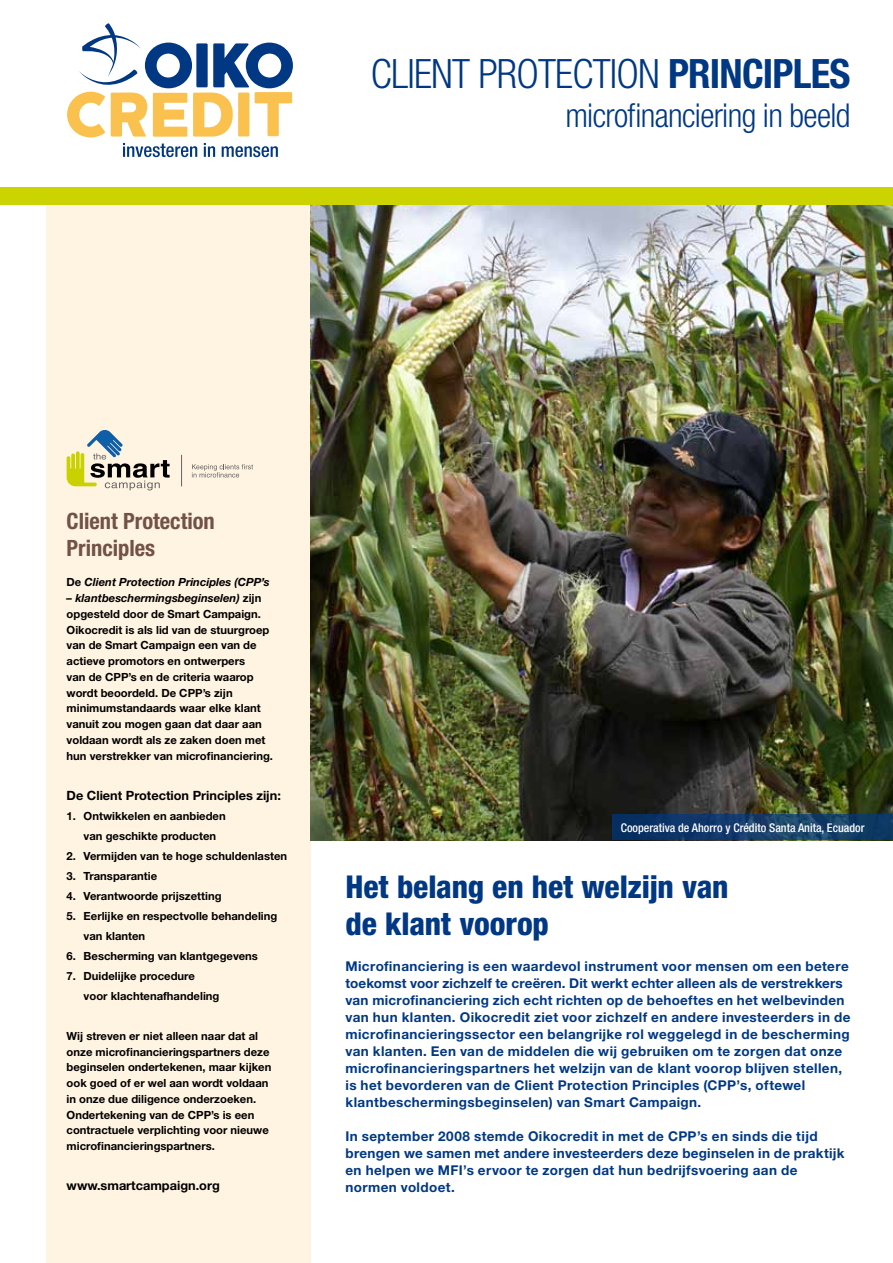
<style>
.page{position:relative;width:893px;height:1263px;background:#fff}
.page>*{position:absolute;margin:0;border:0;box-sizing:border-box;transform-origin:0 0}
.t1{font:300 condensed 40.5px "Helvetica Neue LT Std";letter-spacing:-.02em;color:#003883}
.t2{font:300 condensed 33px "Helvetica Neue LT Std";letter-spacing:-.02em;color:#003883}
.t3{font:800 condensed 31.5px/37.8px "Helvetica Neue LT Std";letter-spacing:-.005em;color:#003883}
.t4{font:700 condensed 22.5px/27px "Helvetica Neue LT Std";color:#725148}
.t5{font:700 13.5px/17px "Helvetica Neue LT Std";letter-spacing:.025em;color:#003883}
.t6{font:700 12.75px "Helvetica Neue LT Std";color:#000}
.t7{font:500 condensed 12px "Helvetica Neue LT Std";color:#fff}
.t8{font:700 11.25px/15.8px "Helvetica Neue LT Std";color:#000}
.t9{font:italic 700 11.25px "Helvetica Neue LT Std";color:#000}
.s1{font-weight:700}
.s2{font-style:normal}
.s3{font-style:italic}
</style>
<div class="page">
<div style="left:46px;top:204px;width:264px;height:1059px;background:#fff3e1"></div>
<img style="left:310px;top:204px;width:583px;height:636px">
<svg style="left:612px;top:814px;width:281px;height:26px;background:#123a68"></svg>
<div style="left:0;top:187px;width:893px;height:17px;background:#cbd300"></div>
<svg style="left:67px;top:23px;width:226px;height:114px"></svg>
<svg style="left:123px;top:143px;width:74px;height:14px"></svg>
<svg style="left:204px;top:143px;width:11px;height:14px"></svg>
<svg style="left:222px;top:146px;width:56px;height:11px"></svg>
<svg style="left:67px;top:430px;width:103px;height:60px"></svg>
<svg style="left:192px;top:464px;width:61px;height:13px"></svg>
<hr style="left:181px;top:455px;width:1px;height:31px;background:#646567">
<h1 class="t1" style="left:371px;top:50px;width:481px">Client Protection <span class="s1">Principles</span></h1>
<h2 class="t2" style="left:565px;top:96px;width:287px">microfinanciering in beeld</h2>
<h3 class="t4" style="left:67px;top:508px;width:150px">Client Protection<br>Principles</h3>
<p class="t9" style="left:67px;top:575px;width:205px"><span class="s2">De</span> Client Protection Principles (CPP’s</p>
<p class="t8" style="left:67px;top:590px;width:208px"><span class="s3">– klantbeschermingsbeginselen)</span> zijn opgesteld door de Smart Campaign.<br>Oikocredit is als lid van de stuurgroep van de Smart Campaign een van de actieve promotors en ontwerpers<br>van de CPP’s en de criteria waarop wordt beoordeld. De CPP’s zijn minimumstandaards waar elke klant vanuit zou mogen gaan dat daar aan voldaan wordt als ze zaken doen met hun verstrekker van microfinanciering.</p>
<p class="t6" style="left:67px;top:787px;width:216px">De Client Protection Principles zijn:</p>
<p class="t8" style="left:84px;top:805px;width:144px;line-height:20px;text-indent:-17px">1. Ontwikkelen en aanbieden van geschikte producten</p>
<p class="t8" style="left:67px;top:847px;width:222px">2. Vermijden van te hoge schuldenlasten</p>
<p class="t8" style="left:67px;top:867px;width:92px">3. Transparantie</p>
<p class="t8" style="left:67px;top:887px;width:156px">4. Verantwoorde prijszetting</p>
<p class="t8" style="left:84px;top:905px;width:195px;line-height:20px;text-indent:-17px">5. Eerlijke en respectvolle behandeling van klanten</p>
<p class="t8" style="left:67px;top:947px;width:193px">6. Bescherming van klantgegevens</p>
<p class="t8" style="left:84px;top:965px;width:137px;line-height:20px;text-indent:-17px">7. Duidelijke procedure voor klachtenafhandeling</p>
<p class="t8" style="left:67px;top:1027px;width:206px">Wij streven er niet alleen naar dat al onze microfinancieringspartners deze beginselen ondertekenen, maar kijken ook goed of er wel aan wordt voldaan in onze due diligence onderzoeken.<br>Ondertekening van de CPP’s is een contractuele verplichting voor nieuwe microfinancieringspartners.</p>
<p class="t6" style="left:67px;top:1177px;width:155px">www.smartcampaign.org</p>
<p class="t7" style="left:621px;top:820px;width:245px">Cooperativa de Ahorro y Crédito Santa Anita, Ecuador</p>
<h3 class="t3" style="left:345px;top:867px;width:385px">Het belang en het welzijn van de klant voorop</h3>
<p class="t5" style="left:345px;top:957px;width:506px">Microfinanciering is een waardevol instrument voor mensen om een betere toekomst voor zichzelf te creëren. Dit werkt echter alleen als de verstrekkers van microfinanciering zich echt richten op de behoeftes en het welbevinden van hun klanten. Oikocredit ziet voor zichzelf en andere investeerders in de microfinancieringssector een belangrijke rol weggelegd in de bescherming van klanten. Een van de middelen die wij gebruiken om te zorgen dat onze microfinancieringspartners het welzijn van de klant voorop blijven stellen, is het bevorderen van de Client Protection Principles (CPP’s, oftewel klantbeschermingsbeginselen) van Smart Campaign.</p>
<p class="t5" style="left:345px;top:1127px;width:501px">In september 2008 stemde Oikocredit in met de CPP’s en sinds die tijd brengen we samen met andere investeerders deze beginselen in de praktijk en helpen we MFI’s ervoor te zorgen dat hun bedrijfsvoering aan de normen voldoet.</p>
</div>
